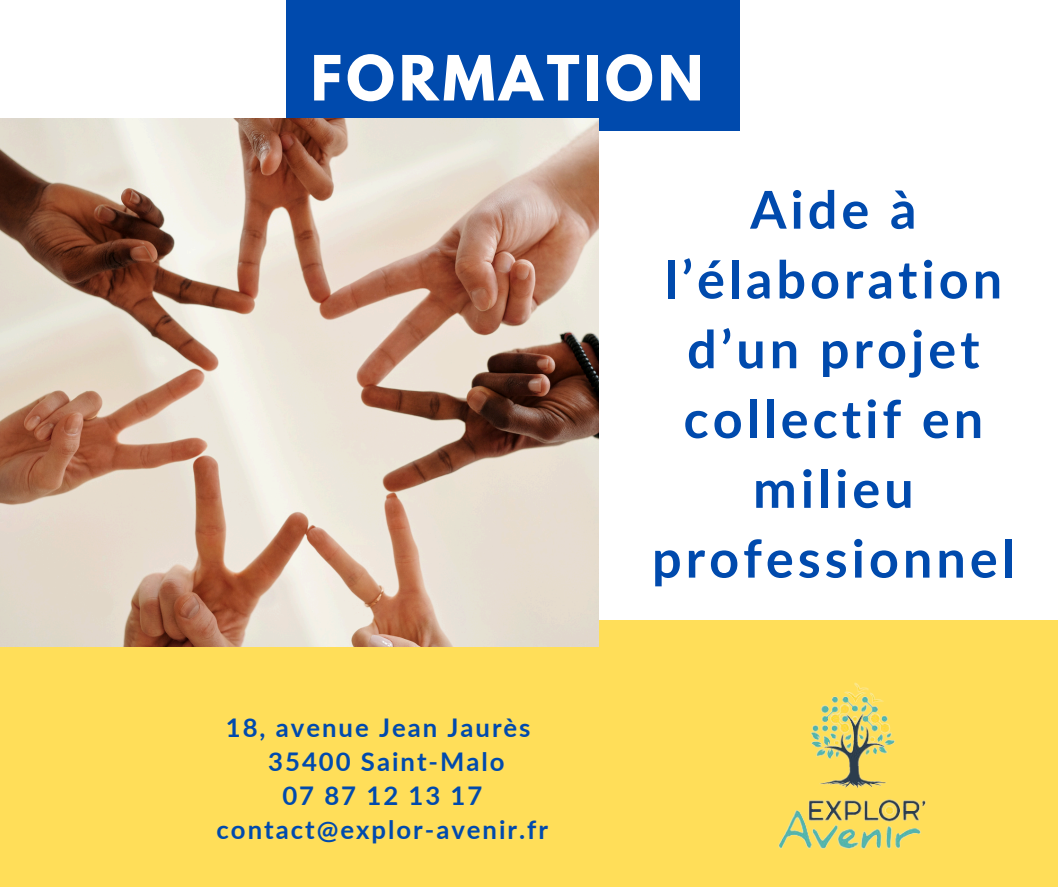
<style>
.page{position:relative;width:1058px;height:887px;background:#fff}
.page>*{position:absolute;margin:0;border:0;box-sizing:border-box;transform-origin:0 0}
.t1{font:700 55.2px "League Spartan";letter-spacing:.075em;color:#fff}
.t2{font:700 52.2px/69.8px "Lato";letter-spacing:.075em;color:#004aad;text-align:center}
.t3{font:700 25.65px "Lato";letter-spacing:.075em;color:#004aad}
</style>
<div class="page">
<div style="left:286px;top:0;width:453px;height:130px;background:#004aad"></div>
<div style="left:0;top:621px;width:1058px;height:265px;background:#ffde59"></div>
<img style="left:778px;top:682px;width:148px;height:167px">
<img style="left:0;top:119px;width:598px;height:527px">
<h2 class="t1" style="left:311px;top:51px;width:394px">FORMATION</h2>
<p class="t3" style="left:226px;top:712px;width:306px">18, avenue Jean Jaurès</p>
<p class="t3" style="left:268px;top:745px;width:238px">35400 Saint-Malo</p>
<p class="t3" style="left:282px;top:779px;width:201px">07 87 12 13 17</p>
<p class="t3" style="left:217px;top:813px;width:333px">contact@explor-avenir.fr</p>
<p class="t2" style="left:652px;top:173px;width:364px">Aide à l’élaboration d’un projet collectif en milieu professionnel</p>
</div>
